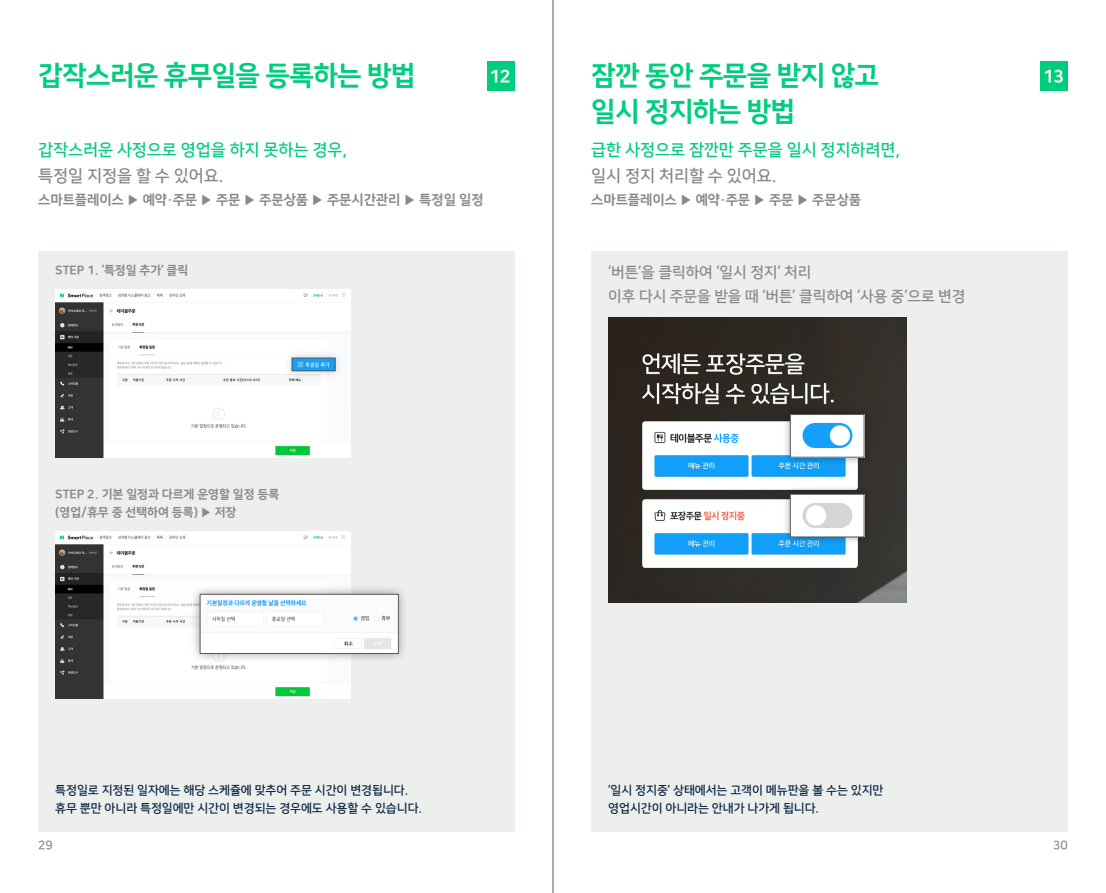
<style>
.page{position:relative;width:1106px;height:893px;background:#fff}
.page>*{position:absolute;margin:0;border:0;box-sizing:border-box;transform-origin:0 0}
.t1{font:27px/36px "Nanum Square EB";letter-spacing:-.025em;color:#00cd7d}
.t2{font:17.4px "Nanum Square EB";color:#fff}
.t3{font:16.5px "Nanum Square OTFB";letter-spacing:-.005em;color:#00cd7d}
.t4{font:16.5px "Nanum Square OTFB";letter-spacing:-.005em;color:#898989}
.t5{font:15px/24px "Nanum Square OTFB";letter-spacing:-.005em;color:#898989}
.t6{font:13.5px "Nanum Square EB";letter-spacing:-.005em;color:#898989}
.t7{font:12px/18px "Nanum Square OTFB";letter-spacing:-.005em;color:#072241}
.t8{font:12px/18px "Nanum Square EB";letter-spacing:-.005em;color:#898989}
.t9{font:12px "Nanum Square OTFB";color:#898989}
</style>
<div class="page">
<div style="left:38px;top:251px;width:476px;height:580px;background:#edefed"></div>
<img style="left:55px;top:289px;width:295px;height:169px">
<div style="left:487px;top:62px;width:27px;height:29px;background:#00cd7d"></div>
<div style="left:282px;top:348px;width:63px;height:33px;background:#000;opacity:.2"></div>
<img style="left:294px;top:360px;width:39px;height:9px">
<div style="left:292px;top:358px;width:43px;height:13px;border:1px solid #595757"></div>
<img style="left:55px;top:531px;width:295px;height:168px">
<div style="left:190px;top:584px;width:219px;height:80px;background:#000;opacity:.4"></div>
<img style="left:202px;top:596px;width:194px;height:56px">
<div style="left:200px;top:594px;width:198px;height:60px;border:1px solid #595757"></div>
<div style="left:591px;top:251px;width:476px;height:580px;background:#edefed"></div>
<div style="left:1039px;top:62px;width:28px;height:29px;background:#00cd7d"></div>
<img style="left:608px;top:317px;width:298px;height:285px">
<div style="left:781px;top:406px;width:91px;height:60px;background:#000;opacity:.4"></div>
<img style="left:792px;top:416px;width:70px;height:39px">
<div style="left:790px;top:414px;width:74px;height:43px;border:1px solid #595757"></div>
<div style="left:781px;top:486px;width:91px;height:60px;background:#000;opacity:.4"></div>
<img style="left:792px;top:496px;width:70px;height:39px">
<div style="left:790px;top:494px;width:74px;height:43px;border:1px solid #595757"></div>
<hr style="left:552px;top:0;width:1px;height:893px;background:#595757">
<h1 class="t1" style="left:38px;top:58px;width:379px">갑작스러운 휴무일을 등록하는 방법</h1>
<h2 class="t2" style="left:489px;top:67px;width:23px">12</h2>
<h1 class="t1" style="left:591px;top:58px;width:289px">잠깐 동안 주문을 받지 않고 일시 정지하는 방법</h1>
<h2 class="t2" style="left:1042px;top:67px;width:23px">13</h2>
<h3 class="t3" style="left:38px;top:141px;width:310px">갑작스러운 사정으로 영업을 하지 못하는 경우,</h3>
<h3 class="t4" style="left:38px;top:167px;width:187px">특정일 지정을 할 수 있어요.</h3>
<p class="t6" style="left:38px;top:192px;width:447px">스마트플레이스 ▶ 예약·주문 ▶ 주문 ▶ 주문상품 ▶ 주문시간관리 ▶ 특정일 일정</p>
<h3 class="t3" style="left:591px;top:141px;width:310px">급한 사정으로 잠깐만 주문을 일시 정지하려면,</h3>
<h3 class="t4" style="left:591px;top:167px;width:187px">일시 정지 처리할 수 있어요.</h3>
<p class="t6" style="left:591px;top:192px;width:271px">스마트플레이스 ▶ 예약·주문 ▶ 주문 ▶ 주문상품</p>
<p class="t8" style="left:55px;top:262px;width:135px">STEP 1. ‘특정일 추가‘ 클릭</p>
<p class="t5" style="left:608px;top:260px;width:359px">‘버튼’을 클릭하여 ‘일시 정지‘ 처리<br>이후 다시 주문을 받을 때 ‘버튼’ 클릭하여 ‘사용 중‘으로 변경</p>
<p class="t8" style="left:55px;top:486px;width:226px">STEP 2. 기본 일정과 다르게 운영할 일정 등록 (영업/휴무 중 선택하여 등록) ▶ 저장</p>
<p class="t7" style="left:55px;top:781px;width:368px">특정일로 지정된 일자에는 해당 스케쥴에 맞추어 주문 시간이 변경됩니다. 휴무 뿐만 아니라 특정일에만 시간이 변경되는 경우에도 사용할 수 있습니다.</p>
<p class="t7" style="left:608px;top:781px;width:277px">‘일시 정지중’ 상태에서는 고객이 메뉴판을 볼 수는 있지만 영업시간이 아니라는 안내가 나가게 됩니다.</p>
<p class="t9" style="left:38px;top:839px;width:16px">29</p>
<p class="t9" style="left:1053px;top:839px;width:16px">30</p>
</div>
